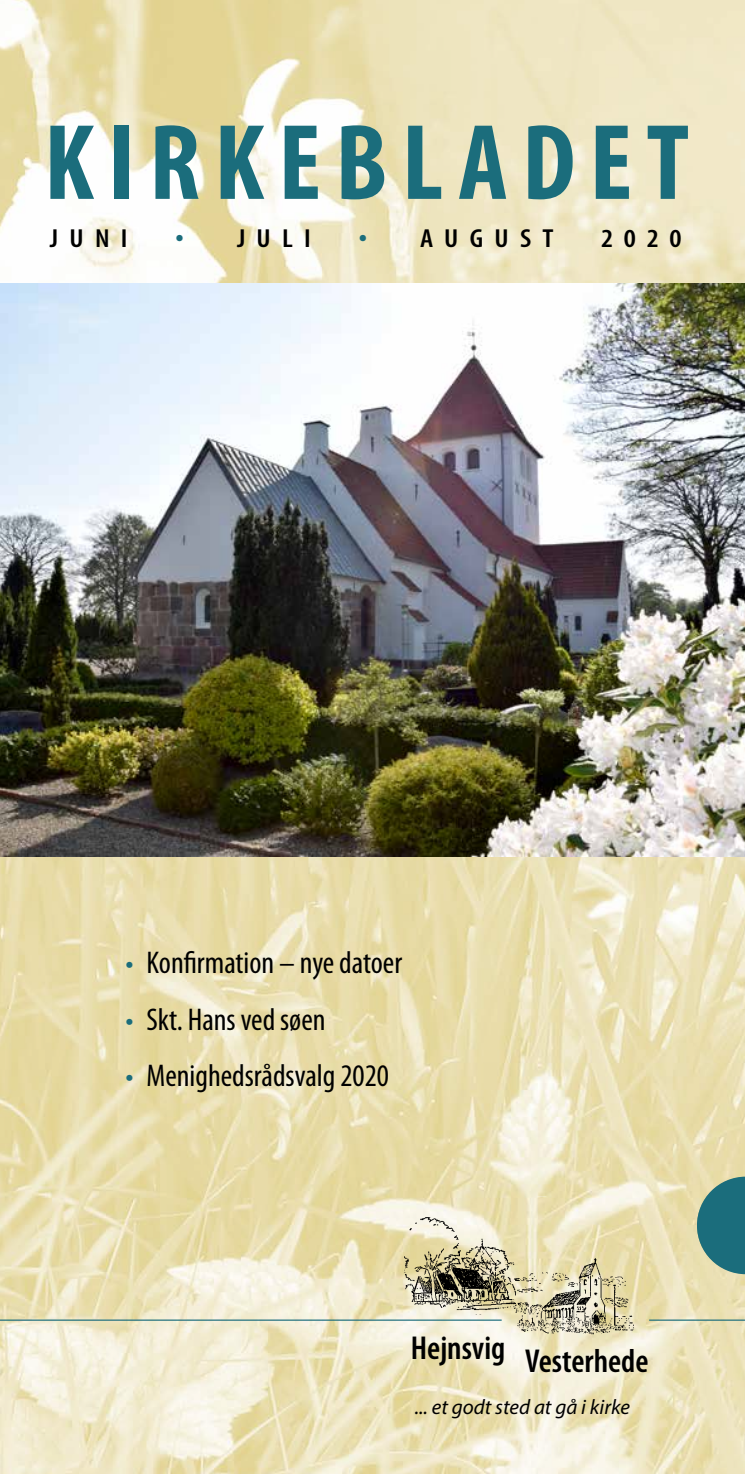
<style>
.page{position:relative;width:745px;height:1474px;background:#fff}
.page>*{position:absolute;margin:0;border:0;box-sizing:border-box;transform-origin:0 0}
.t1{font:700 condensed 108.5px "Myriad Pro";letter-spacing:.13em;color:#1b6d7c}
.t2{font:600 condensed 33.25px "Myriad Pro";color:#000}
.t3{font:condensed 31.5px "Myriad Pro";color:#000}
.t4{font:600 condensed 26.25px "Myriad Pro";letter-spacing:.38em;color:#000;scale:1.13 1}
.t5{font:italic 21px "Myriad Pro";color:#000}
.s1{font-weight:700;font-stretch:normal;font-size:34.48px;color:#1b6d7c}
.s2{color:#1b6d7c}
</style>
<div class="page">
<img style="left:0;top:0;width:744px;height:1473px">
<img style="left:0;top:283px;width:744px;height:573px">
<img style="left:509px;top:1258px;width:124px;height:80px">
<img style="left:404px;top:1217px;width:111px;height:96px">
<svg style="left:696px;top:1176px;width:48px;height:98px;background:#4c8888"></svg>
<hr style="left:0;top:1319px;width:501px;height:1px;background:#1b6d7c">
<hr style="left:648px;top:1319px;width:96px;height:1px;background:#1b6d7c">
<h1 class="t1" style="left:44px;top:95px;width:646px">KIRKEBLADET</h1>
<p class="t4" style="left:50px;top:224px;width:70px">JUNI</p>
<p class="t4" style="left:175px;top:224px;width:121px"><span class="s1">·</span> JULI</p>
<p class="t4" style="left:358px;top:224px;width:174px"><span class="s1">·</span> AUGUST</p>
<p class="t4" style="left:601px;top:224px;width:72px">2020</p>
<p class="t3" style="left:125px;top:943px;width:278px"><span class="s2">•</span> Konfirmation – nye datoer</p>
<p class="t3" style="left:125px;top:1000px;width:201px"><span class="s2">•</span> Skt. Hans ved søen</p>
<p class="t3" style="left:125px;top:1056px;width:265px"><span class="s2">•</span> Menighedsrådsvalg 2020</p>
<p class="t2" style="left:410px;top:1343px;width:239px">Hejnsvig Vesterhede</p>
<p class="t5" style="left:414px;top:1393px;width:216px">... et godt sted at gå i kirke</p>
</div>
